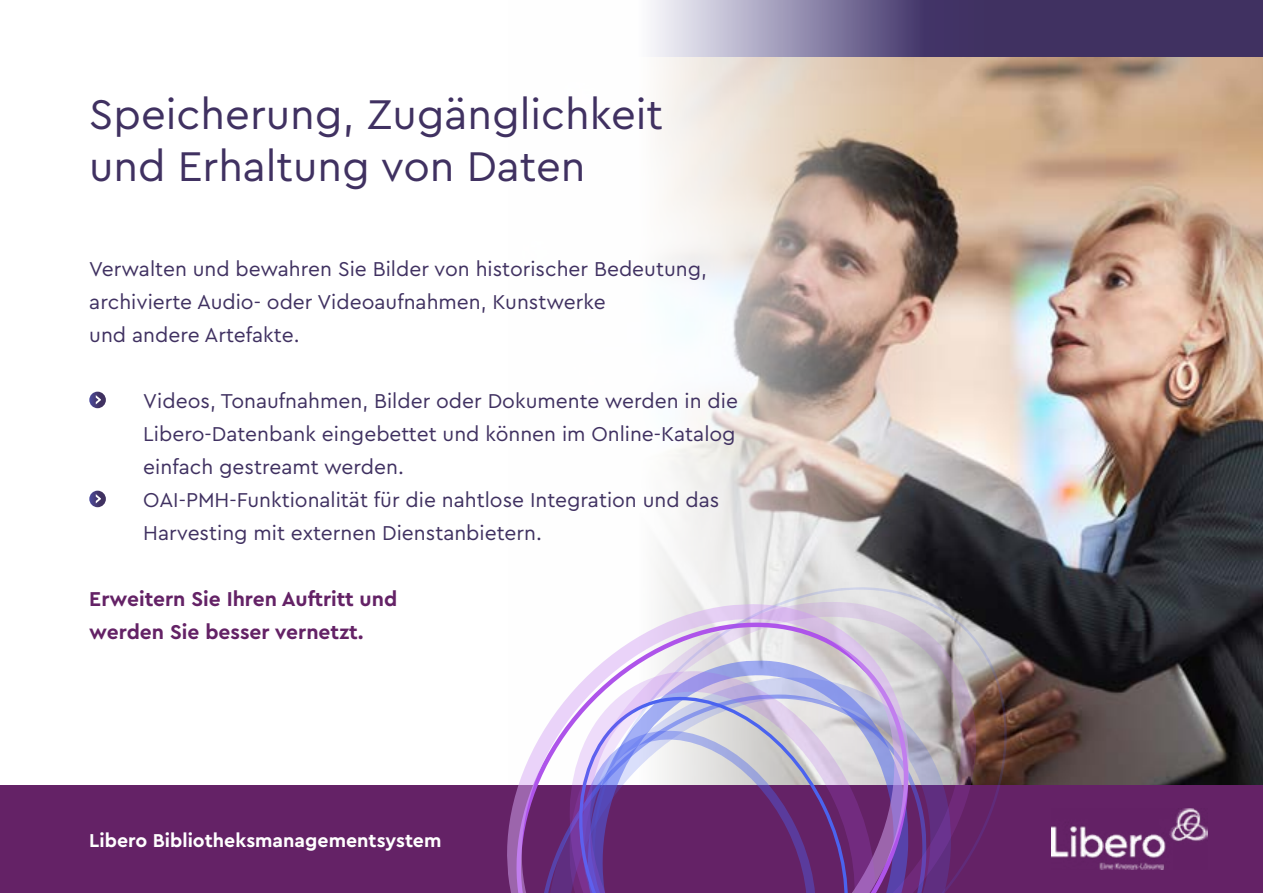
<style>
.page{position:relative;width:1263px;height:893px;background:#fff}
.page>*{position:absolute;margin:0;border:0;box-sizing:border-box;transform-origin:0 0}
.t1{font:43.5px/52.2px "Cera Pro";color:#403161}
.t2{font:21px/33px "Cera Pro";color:#403161}
.t3{font:700 21px/33px "Cera Pro";color:#642266}
.t4{font:700 19.5px "Cera Pro";color:#fff}
</style>
<div class="page">
<svg style="left:651px;top:0;width:612px;height:57px;background:#6a5f87"></svg>
<img style="left:657px;top:57px;width:606px;height:729px">
<svg style="left:89px;top:392px;width:17px;height:16px"></svg>
<svg style="left:96px;top:395px;width:5px;height:9px"></svg>
<svg style="left:89px;top:491px;width:17px;height:16px"></svg>
<svg style="left:96px;top:494px;width:5px;height:9px"></svg>
<div style="left:0;top:786px;width:1263px;height:107px;background:#642266"></div>
<img style="left:1052px;top:809px;width:156px;height:60px">
<svg style="left:498px;top:710px;width:60px;height:183px"></svg>
<svg style="left:600px;top:582px;width:416px;height:311px"></svg>
<svg style="left:564px;top:665px;width:316px;height:228px"></svg>
<h1 class="t1" style="left:89px;top:86px;width:575px">Speicherung, Zugänglichkeit und Erhaltung von Daten</h1>
<p class="t2" style="left:89px;top:252px;width:619px">Verwalten und bewahren Sie Bilder von historischer Bedeutung, archivierte Audio- oder Videoaufnahmen, Kunstwerke<br>und andere Artefakte.</p>
<p class="t2" style="left:143px;top:384px;width:596px">Videos, Tonaufnahmen, Bilder oder Dokumente werden in die Libero-Datenbank eingebettet und können im Online-Katalog einfach gestreamt werden.<br>OAI-PMH-Funktionalität für die nahtlose Integration und das Harvesting mit externen Dienstanbietern.</p>
<p class="t3" style="left:89px;top:582px;width:309px">Erweitern Sie Ihren Auftritt und werden Sie besser vernetzt.</p>
<p class="t4" style="left:89px;top:827px;width:354px">Libero Bibliotheksmanagementsystem</p>
</div>
